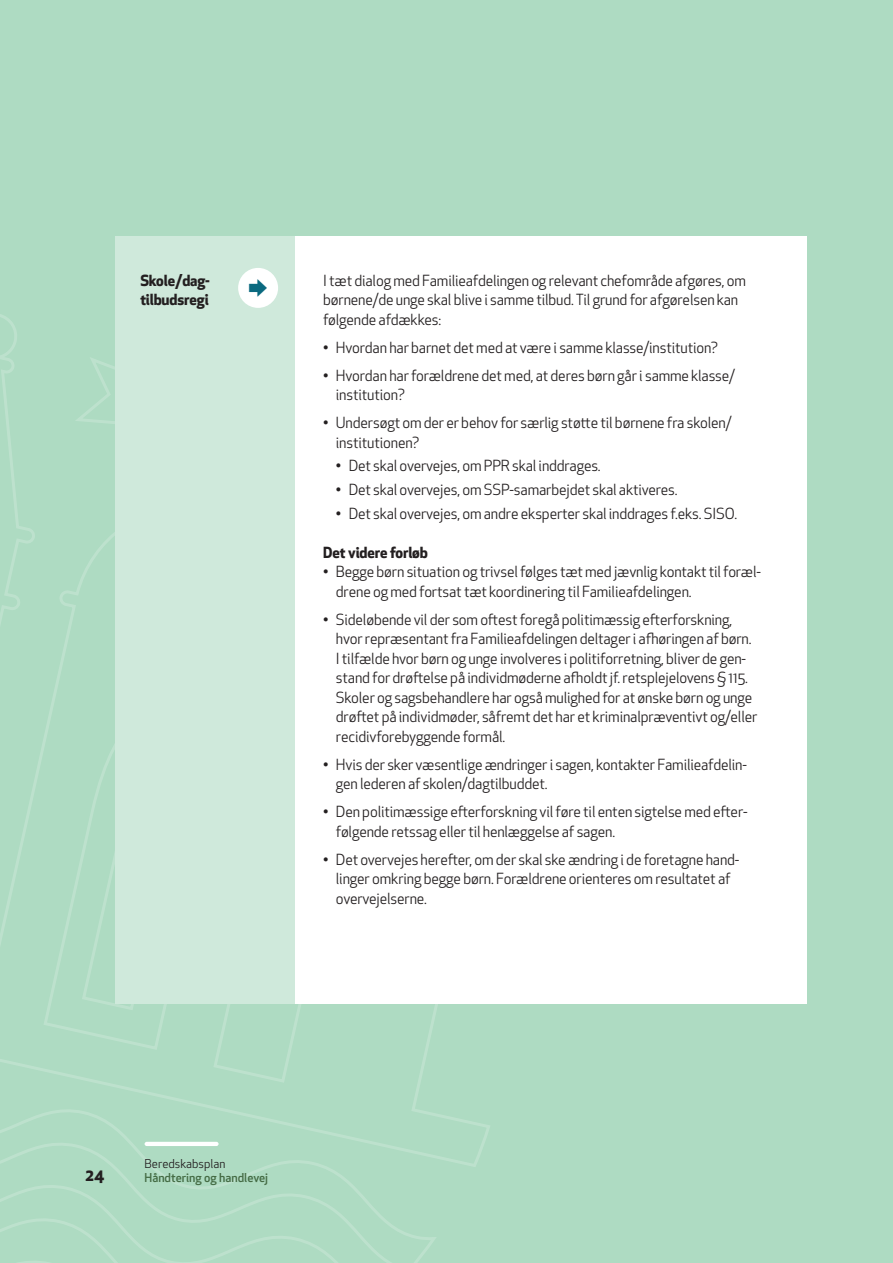
<style>
.page{position:relative;width:893px;height:1263px;background:#aedbc2}
.page>*{position:absolute;margin:0;border:0;box-sizing:border-box;transform-origin:0 0}
.t1{font:700 16.5px "Apex New";color:#231f20}
.t2{font:15px/19.5px "Apex New";letter-spacing:-.01em;color:#231f20}
.t3{font:700 15px/19.5px "Apex New";letter-spacing:-.01em;color:#231f20}
.t4{font:500 12px "Apex New";color:#446b44}
.t5{font:12px "Apex New";color:#231f20}
</style>
<div class="page">
<svg style="left:0;top:309px;width:535px;height:858px"></svg>
<svg style="left:0;top:1052px;width:440px;height:211px"></svg>
<svg style="left:0;top:1128px;width:382px;height:135px"></svg>
<svg style="left:0;top:1205px;width:329px;height:58px"></svg>
<hr style="left:145px;top:1142px;width:74px;height:4px;background:#fff;border-radius:2px">
<div style="left:116px;top:236px;width:691px;height:767px;background:#cfe9db"></div>
<div style="left:296px;top:236px;width:511px;height:767px;background:#fff"></div>
<div style="left:238px;top:268px;width:40px;height:40px;background:#fff;border-radius:50%"></div>
<p class="t3" style="left:140px;top:270px;width:71px">Skole/dag&shy;tilbudsregi</p>
<p class="t2" style="left:323px;top:270px;width:424px">I tæt dialog med Familieafdelingen og relevant chefområde afgøres, om børnene/de unge skal blive i samme tilbud. Til grund for afgørelsen kan følgende afdækkes:</p>
<p class="t2" style="left:323px;top:337px;width:396px">• Hvordan har barnet det med at være i samme klasse/institution?</p>
<p class="t2" style="left:336px;top:365px;width:401px;text-indent:-13px">• Hvordan har forældrene det med, at deres børn går i samme klasse/ institution?</p>
<p class="t2" style="left:336px;top:413px;width:397px;text-indent:-13px">• Undersøgt om der er behov for særlig støtte til børnene fra skolen/ institutionen?</p>
<p class="t2" style="left:336px;top:456px;width:266px">• Det skal overvejes, om PPR skal inddrages.</p>
<p class="t2" style="left:336px;top:480px;width:343px">• Det skal overvejes, om SSP-samarbejdet skal aktiveres.</p>
<p class="t2" style="left:336px;top:504px;width:403px">• Det skal overvejes, om andre eksperter skal inddrages f.eks. SISO.</p>
<p class="t3" style="left:323px;top:542px;width:106px">Det videre forløb</p>
<p class="t2" style="left:336px;top:562px;width:426px;text-indent:-13px">• Begge børn situation og trivsel følges tæt med jævnlig kontakt til foræl&shy;drene og med fortsat tæt koordinering til Familieafdelingen.</p>
<p class="t2" style="left:336px;top:610px;width:423px;text-indent:-13px">• Sideløbende vil der som oftest foregå politimæssig efterforskning, hvor repræsentant fra Familieafdelingen deltager i afhøringen af børn.<br>I tilfælde hvor børn og unge involveres i politiforretning, bliver de gen&shy;stand for drøftelse på individmøderne afholdt jf. retsplejelovens § 115.<br>Skoler og sagsbehandlere har også mulighed for at ønske børn og unge drøftet på individmøder, såfremt det har et kriminalpræventivt og/eller recidivforebyggende formål.</p>
<p class="t2" style="left:336px;top:755px;width:413px;text-indent:-13px">• Hvis der sker væsentlige ændringer i sagen, kontakter Familieafdelin&shy;gen lederen af skolen/dagtilbuddet.</p>
<p class="t2" style="left:336px;top:802px;width:413px;text-indent:-13px">• Den politimæssige efterforskning vil føre til enten sigtelse med efter&shy;følgende retssag eller til henlæggelse af sagen.</p>
<p class="t2" style="left:336px;top:850px;width:405px;text-indent:-13px">• Det overvejes herefter, om der skal ske ændring i de foretagne hand&shy;linger omkring begge børn. Forældrene orienteres om resultatet af overvejelserne.</p>
<p class="t1" style="left:85px;top:1163px;width:21px">24</p>
<p class="t5" style="left:145px;top:1156px;width:82px">Beredskabsplan</p>
<p class="t4" style="left:145px;top:1170px;width:125px">Håndtering og handlevej</p>
</div>
